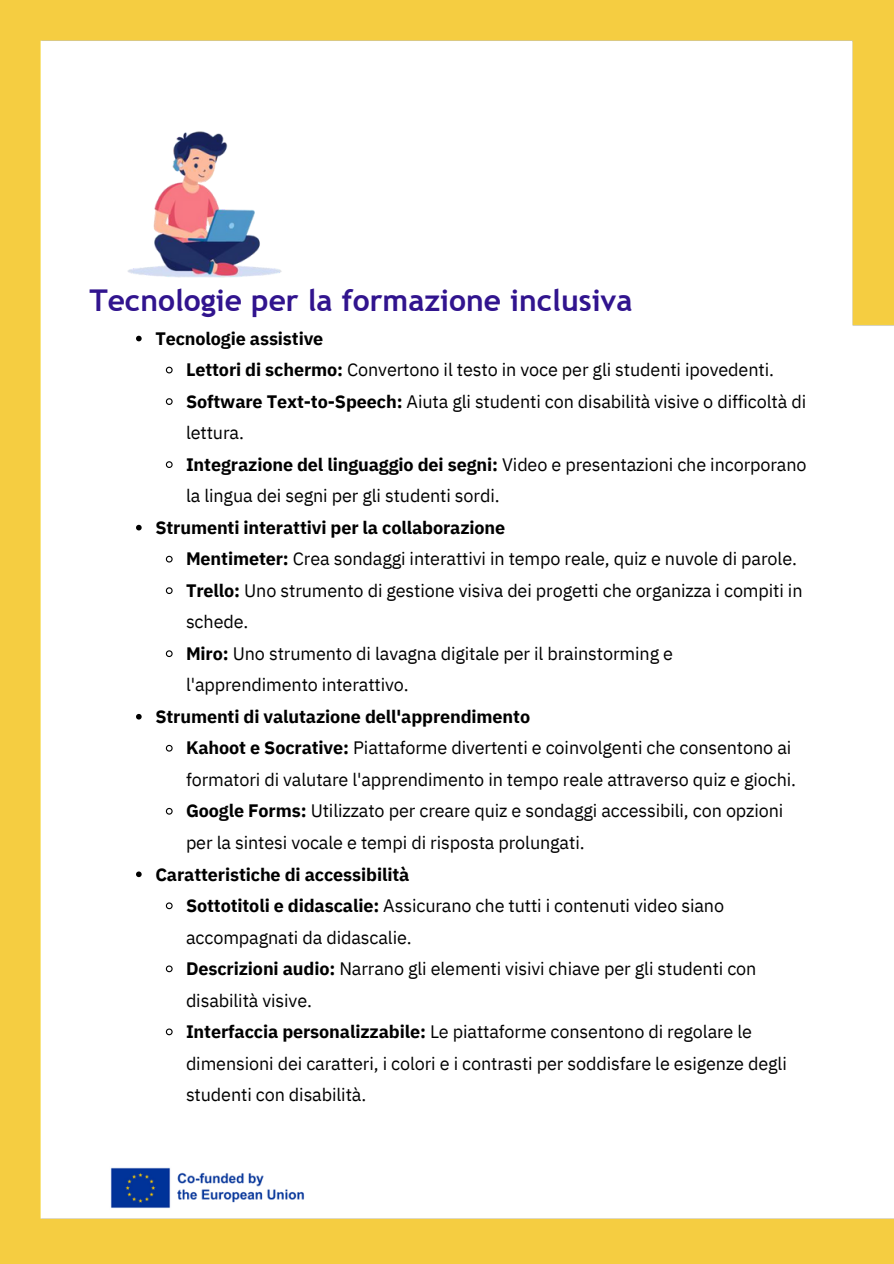
<style>
.page{position:relative;width:894px;height:1264px;background:#fff}
.page>*{position:absolute;margin:0;border:0;box-sizing:border-box;transform-origin:0 0}
.t1{font:700 30px "Trebuchet MS";color:#31148e}
.t2{font:18px/31.5px "IBM Plex Sans";letter-spacing:-.005em;color:#000}
.t3{font:700 18px "IBM Plex Sans";letter-spacing:-.005em;color:#000}
.s1{font-weight:700}
</style>
<div class="page">
<img style="left:0;top:0;width:893px;height:1263px">
<svg style="left:136px;top:336px;width:6px;height:5px"></svg>
<svg style="left:165px;top:366px;width:8px;height:8px"></svg>
<svg style="left:165px;top:397px;width:8px;height:9px"></svg>
<svg style="left:165px;top:460px;width:8px;height:9px"></svg>
<svg style="left:136px;top:525px;width:6px;height:5px"></svg>
<svg style="left:165px;top:555px;width:8px;height:8px"></svg>
<svg style="left:165px;top:586px;width:8px;height:9px"></svg>
<svg style="left:165px;top:649px;width:8px;height:9px"></svg>
<svg style="left:136px;top:714px;width:6px;height:5px"></svg>
<svg style="left:165px;top:744px;width:8px;height:8px"></svg>
<svg style="left:165px;top:807px;width:8px;height:8px"></svg>
<svg style="left:136px;top:871px;width:6px;height:6px"></svg>
<svg style="left:165px;top:901px;width:8px;height:9px"></svg>
<svg style="left:165px;top:964px;width:8px;height:9px"></svg>
<svg style="left:165px;top:1027px;width:8px;height:9px"></svg>
<p class="t1" style="left:89px;top:283px;width:544px">Tecnologie per la formazione inclusiva</p>
<h1 class="t3" style="left:155px;top:326px;width:169px">Tecnologie assistive</h1>
<p class="t2" style="left:186px;top:354px;width:589px"><span class="s1">Lettori di schermo:</span> Convertono il testo in voce per gli studenti ipovedenti.</p>
<p class="t2" style="left:186px;top:385px;width:621px"><span class="s1">Software Text-to-Speech:</span> Aiuta gli studenti con disabilità visive o difficoltà di lettura.</p>
<p class="t2" style="left:186px;top:448px;width:622px"><span class="s1">Integrazione del linguaggio dei segni:</span> Video e presentazioni che incorporano la lingua dei segni per gli studenti sordi.</p>
<p class="t3" style="left:155px;top:515px;width:351px">Strumenti interattivi per la collaborazione</p>
<p class="t2" style="left:186px;top:543px;width:612px"><span class="s1">Mentimeter:</span> Crea sondaggi interattivi in tempo reale, quiz e nuvole di parole.</p>
<p class="t2" style="left:186px;top:574px;width:618px"><span class="s1">Trello:</span> Uno strumento di gestione visiva dei progetti che organizza i compiti in schede.</p>
<p class="t2" style="left:186px;top:637px;width:488px"><span class="s1">Miro:</span> Uno strumento di lavagna digitale per il brainstorming e l'apprendimento interattivo.</p>
<p class="t3" style="left:155px;top:704px;width:376px">Strumenti di valutazione dell'apprendimento</p>
<p class="t2" style="left:186px;top:732px;width:611px"><span class="s1">Kahoot e Socrative:</span> Piattaforme divertenti e coinvolgenti che consentono ai formatori di valutare l'apprendimento in tempo reale attraverso quiz e giochi.</p>
<p class="t2" style="left:186px;top:795px;width:598px"><span class="s1">Google Forms:</span> Utilizzato per creare quiz e sondaggi accessibili, con opzioni per la sintesi vocale e tempi di risposta prolungati.</p>
<p class="t3" style="left:155px;top:862px;width:255px">Caratteristiche di accessibilità</p>
<p class="t2" style="left:186px;top:889px;width:539px"><span class="s1">Sottotitoli e didascalie:</span> Assicurano che tutti i contenuti video siano accompagnati da didascalie.</p>
<p class="t2" style="left:186px;top:952px;width:572px"><span class="s1">Descrizioni audio:</span> Narrano gli elementi visivi chiave per gli studenti con disabilità visive.</p>
<p class="t2" style="left:186px;top:1015px;width:602px"><span class="s1">Interfaccia personalizzabile:</span> Le piattaforme consentono di regolare le dimensioni dei caratteri, i colori e i contrasti per soddisfare le esigenze degli studenti con disabilità.</p>
</div>
